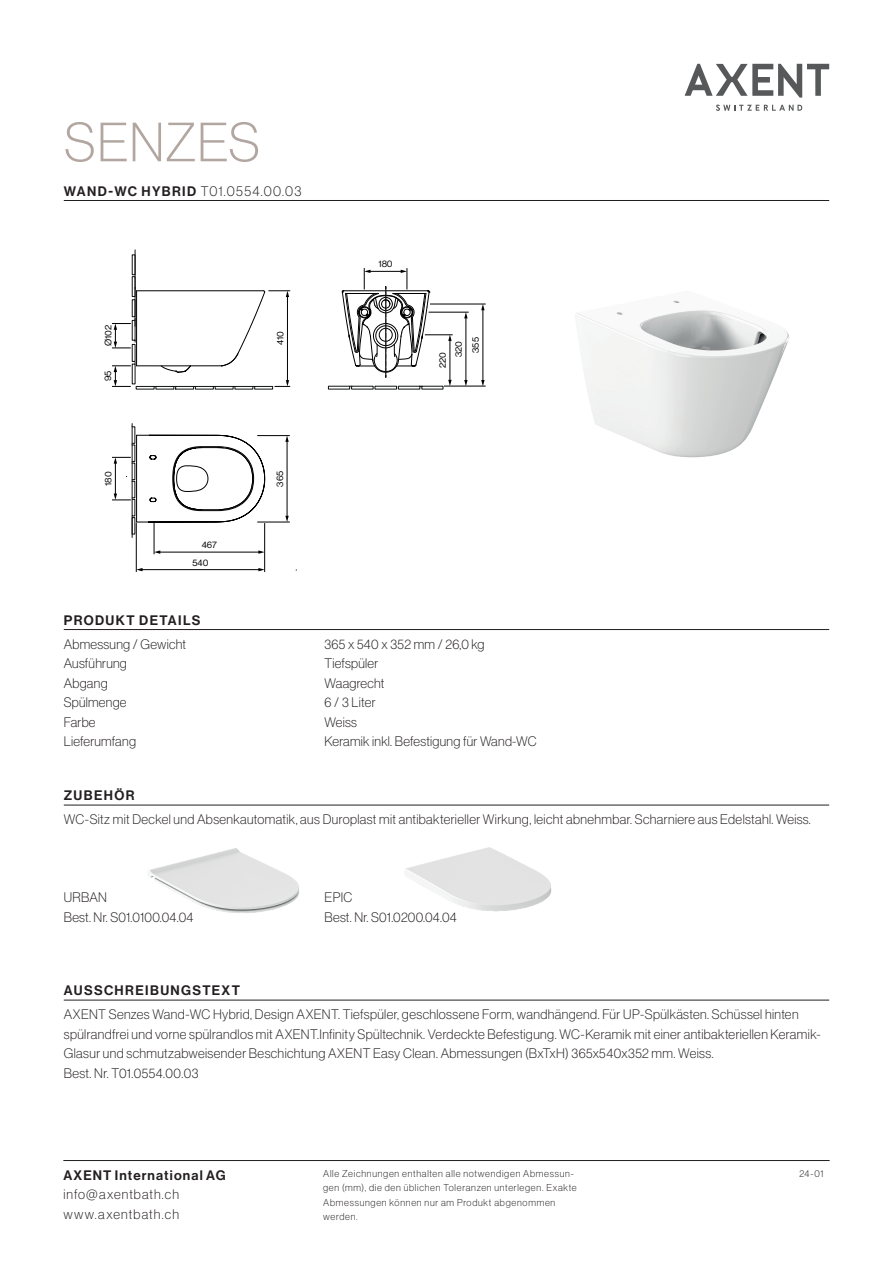
<style>
.page{position:relative;width:893px;height:1263px;background:#fff}
.page>*{position:absolute;margin:0;border:0;box-sizing:border-box;transform-origin:0 0}
.t1{font:54px "N Haas Grotesk DS Pro 35 X Lt";letter-spacing:.015em;color:#b2a6a1}
.t2{font:13.5px/19.5px "N Haas Grotesk DS Pro 35 X Lt";letter-spacing:.03em;color:#231f20}
.t3{font:13.5px "N Haas Grotesk DS Pro 65 Md";letter-spacing:.095em;color:#231f20}
.t4{font:13.5px/19.5px "N Haas Grotesk DS Pro 35 X Lt";letter-spacing:.075em;color:#231f20}
.t5{font:13.5px "N Haas Grotesk DS Pro 35 X Lt";letter-spacing:.1em;color:#231f20}
.t6{font:9.75px/14.5px "N Haas Grotesk DS Pro 35 X Lt";letter-spacing:.08em;color:#231f20}
.t7{font:9.3px/15.9px "N Haas Grotesk DS Pro 55 Rg";color:#000001}
.s1{font-family:"N Haas Grotesk DS Pro 65 Md"}
</style>
<div class="page">
<hr style="left:64px;top:629px;width:765px;height:1px;background:#231f20">
<hr style="left:64px;top:805px;width:765px;height:1px;background:#231f20">
<hr style="left:64px;top:1000px;width:765px;height:1px;background:#231f20">
<hr style="left:64px;top:200px;width:765px;height:1px;background:#231f20">
<hr style="left:154px;top:524px;width:1px;height:30px;background:#000001">
<hr style="left:159px;top:552px;width:101px;height:1px;background:#000001">
<svg style="left:154px;top:550px;width:6px;height:4px"></svg>
<svg style="left:258px;top:550px;width:6px;height:4px"></svg>
<hr style="left:258px;top:435px;width:31px;height:1px;background:#000001">
<hr style="left:258px;top:522px;width:31px;height:1px;background:#000001">
<hr style="left:287px;top:441px;width:1px;height:76px;background:#000001">
<svg style="left:285px;top:436px;width:4px;height:6px"></svg>
<svg style="left:285px;top:516px;width:4px;height:6px"></svg>
<hr style="left:136px;top:524px;width:1px;height:47px;background:#000001">
<hr style="left:264px;top:524px;width:1px;height:47px;background:#000001">
<hr style="left:141px;top:569px;width:119px;height:1px;background:#000001">
<svg style="left:136px;top:568px;width:7px;height:3px"></svg>
<svg style="left:258px;top:568px;width:7px;height:3px"></svg>
<hr style="left:444px;top:386px;width:41px;height:1px;background:#000001">
<hr style="left:429px;top:312px;width:39px;height:1px;background:#000001">
<hr style="left:466px;top:317px;width:1px;height:64px;background:#000001">
<svg style="left:464px;top:312px;width:4px;height:6px"></svg>
<svg style="left:464px;top:380px;width:4px;height:6px"></svg>
<hr style="left:430px;top:304px;width:55px;height:1px;background:#000001">
<hr style="left:483px;top:309px;width:1px;height:72px;background:#000001">
<svg style="left:481px;top:304px;width:4px;height:6px"></svg>
<svg style="left:481px;top:380px;width:4px;height:6px"></svg>
<div style="left:132px;top:276px;width:3px;height:21px;border:1px solid #111314"></div>
<hr style="left:135px;top:250px;width:1px;height:76px;background:#111314">
<svg style="left:113px;top:287px;width:177px;height:102px"></svg>
<svg style="left:328px;top:269px;width:124px;height:120px"></svg>
<svg style="left:113px;top:424px;width:152px;height:113px"></svg>
<img style="left:148px;top:848px;width:151px;height:65px">
<img style="left:405px;top:847px;width:147px;height:65px">
<img style="left:575px;top:300px;width:214px;height:158px">
<svg style="left:685px;top:64px;width:144px;height:34px"></svg>
<svg style="left:716px;top:105px;width:86px;height:6px"></svg>
<hr style="left:63px;top:1160px;width:767px;height:1px;background:#231f20">
<h1 class="t1" style="left:64px;top:112px;width:197px">SENZES</h1>
<p class="t5" style="left:64px;top:183px;width:239px"><span class="s1">WAND-WC HYBRID</span> T01.0554.00.03</p>
<p class="t7" style="left:100px;top:346px;width:23px;rotate:-90deg">Ø102</p>
<p class="t7" style="left:100px;top:381px;width:12px;rotate:-90deg">95</p>
<p class="t7" style="left:100px;top:486px;width:16px;rotate:-90deg">180</p>
<p class="t7" style="left:202px;top:537px;width:17px">467</p>
<p class="t7" style="left:192px;top:555px;width:18px">540</p>
<p class="t7" style="left:272px;top:345px;width:15px;rotate:-90deg">410</p>
<p class="t7" style="left:272px;top:487px;width:17px;rotate:-90deg">365</p>
<p class="t7" style="left:378px;top:256px;width:16px">180</p>
<p class="t7" style="left:435px;top:357px;width:18px;text-indent:-11px;rotate:-90deg">220<br>320</p>
<p class="t7" style="left:468px;top:353px;width:17px;rotate:-90deg">355</p>
<p class="t3" style="left:64px;top:612px;width:138px">PRODUKT DETAILS</p>
<p class="t2" style="left:64px;top:634px;width:124px">Abmessung / Gewicht<br>Ausführung<br>Abgang<br>Spülmenge<br>Farbe<br>Lieferumfang</p>
<p class="t2" style="left:325px;top:634px;width:213px">365 x 540 x 352 mm / 26,0 kg<br>Tiefspüler<br>Waagrecht<br>6 / 3 Liter<br>Weiss<br>Keramik inkl. Befestigung für Wand-WC</p>
<p class="t3" style="left:64px;top:788px;width:72px">ZUBEHÖR</p>
<p class="t2" style="left:64px;top:810px;width:749px">WC-Sitz mit Deckel und Absenkautomatik, aus Duroplast mit antibakterieller Wirkung, leicht abnehmbar. Scharniere aus Edelstahl. Weiss.</p>
<p class="t2" style="left:64px;top:888px;width:131px">URBAN<br>Best. Nr. S01.0100.04.04</p>
<p class="t2" style="left:325px;top:888px;width:134px">EPIC<br>Best. Nr. S01.0200.04.04</p>
<p class="t3" style="left:64px;top:983px;width:178px">AUSSCHREIBUNGSTEXT</p>
<p class="t2" style="left:64px;top:1005px;width:758px">AXENT Senzes Wand-WC Hybrid, Design AXENT. Tiefspüler, geschlossene Form, wandhängend. Für UP-Spülkästen. Schüssel hinten spülrandfrei und vorne spülrandlos mit AXENT.Infinity Spültechnik. Verdeckte Befestigung. WC-Keramik mit einer antibakteriellen Keramik-Glasur und schmutzabweisender Beschichtung AXENT Easy Clean. Abmessungen (BxTxH) 365x540x352 mm. Weiss.<br>Best. Nr. T01.0554.00.03</p>
<p class="t3" style="left:63px;top:1167px;width:164px">AXENT International AG</p>
<p class="t4" style="left:63px;top:1185px;width:117px">info@axentbath.ch www.axentbath.ch</p>
<p class="t6" style="left:323px;top:1166px;width:255px">Alle Zeichnungen enthalten alle notwendigen Abmessun&shy;gen (mm), die den üblichen Toleranzen unterlegen. Exakte Abmessungen können nur am Produkt abgenommen werden.</p>
<p class="t6" style="left:799px;top:1166px;width:26px">24-01</p>
</div>
